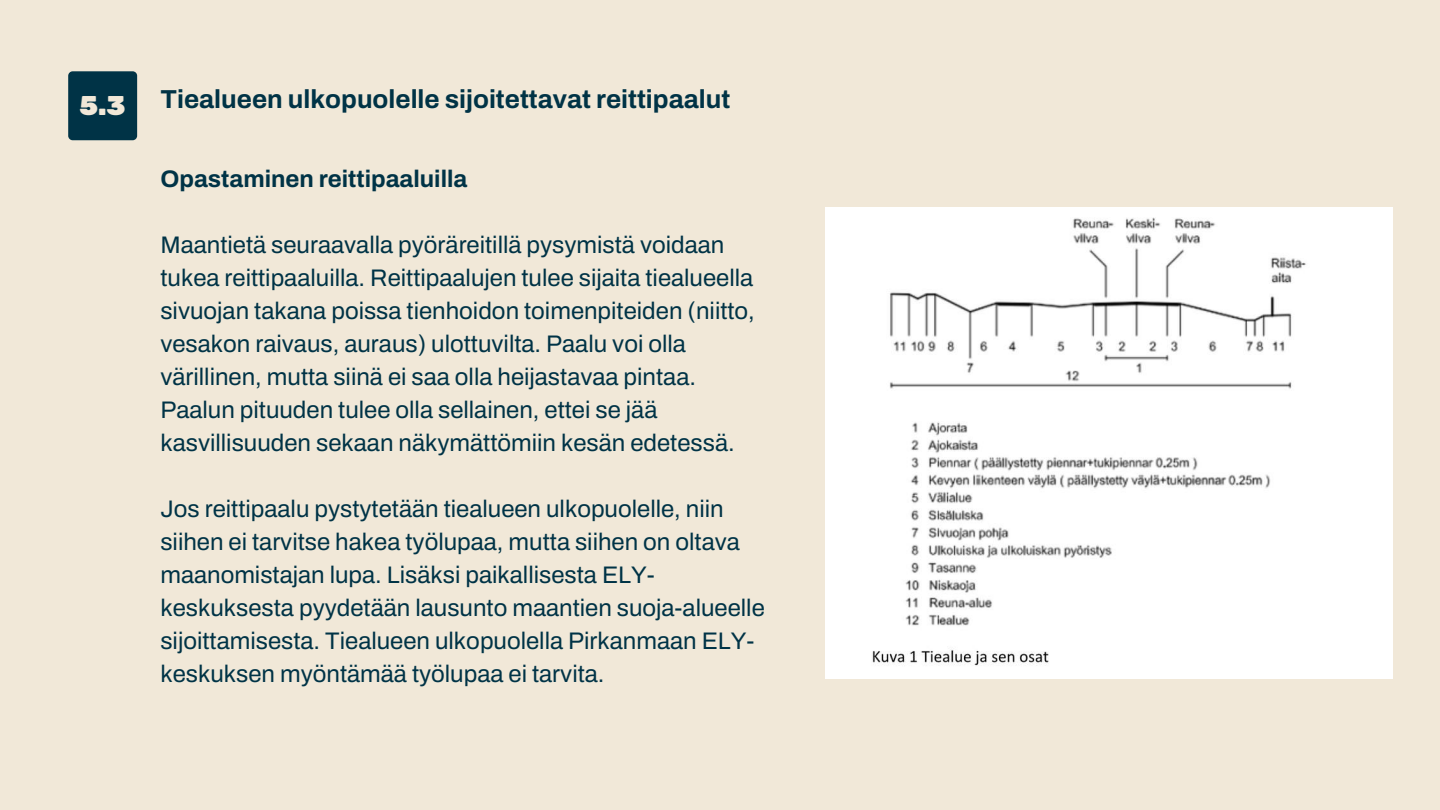
<style>
.page{position:relative;width:1440px;height:810px;background:#f1e8d8}
.page>*{position:absolute;margin:0;border:0;box-sizing:border-box;transform-origin:0 0}
.t1{font:900 27px "Rubik";color:#f1e8d8}
.t2{font:700 26px "Archivo";color:#003346}
.t3{font:24px/33px "Archivo";color:#003346}
.t4{font:700 24px "Archivo";color:#003346}
</style>
<div class="page">
<div style="left:68px;top:71px;width:69px;height:69px;background:#003346;border-radius:4px"></div>
<img style="left:826px;top:208px;width:567px;height:471px">
<p class="t1" style="left:80px;top:90px;width:48px">5.3</p>
<p class="t2" style="left:160px;top:85px;width:571px">Tiealueen ulkopuolelle sijoitettavat reittipaalut</p>
<p class="t4" style="left:160px;top:166px;width:309px">Opastaminen reittipaaluilla</p>
<p class="t3" style="left:160px;top:229px;width:596px">Maantietä seuraavalla pyöräreitillä pysymistä voidaan tukea reittipaaluilla. Reittipaalujen tulee sijaita tiealueella sivuojan takana poissa tienhoidon toimenpiteiden (niitto, vesakon raivaus, auraus) ulottuvilta. Paalu voi olla värillinen, mutta siinä ei saa olla heijastavaa pintaa.<br>Paalun pituuden tulee olla sellainen, ettei se jää kasvillisuuden sekaan näkymättömiin kesän edetessä.</p>
<p class="t3" style="left:160px;top:493px;width:606px">Jos reittipaalu pystytetään tiealueen ulkopuolelle, niin siihen ei tarvitse hakea työlupaa, mutta siihen on oltava maanomistajan lupa. Lisäksi paikallisesta ELY&shy;keskuksesta pyydetään lausunto maantien suoja-alueelle sijoittamisesta. Tiealueen ulkopuolella Pirkanmaan ELY&shy;keskuksen myöntämää työlupaa ei tarvita.</p>
</div>
